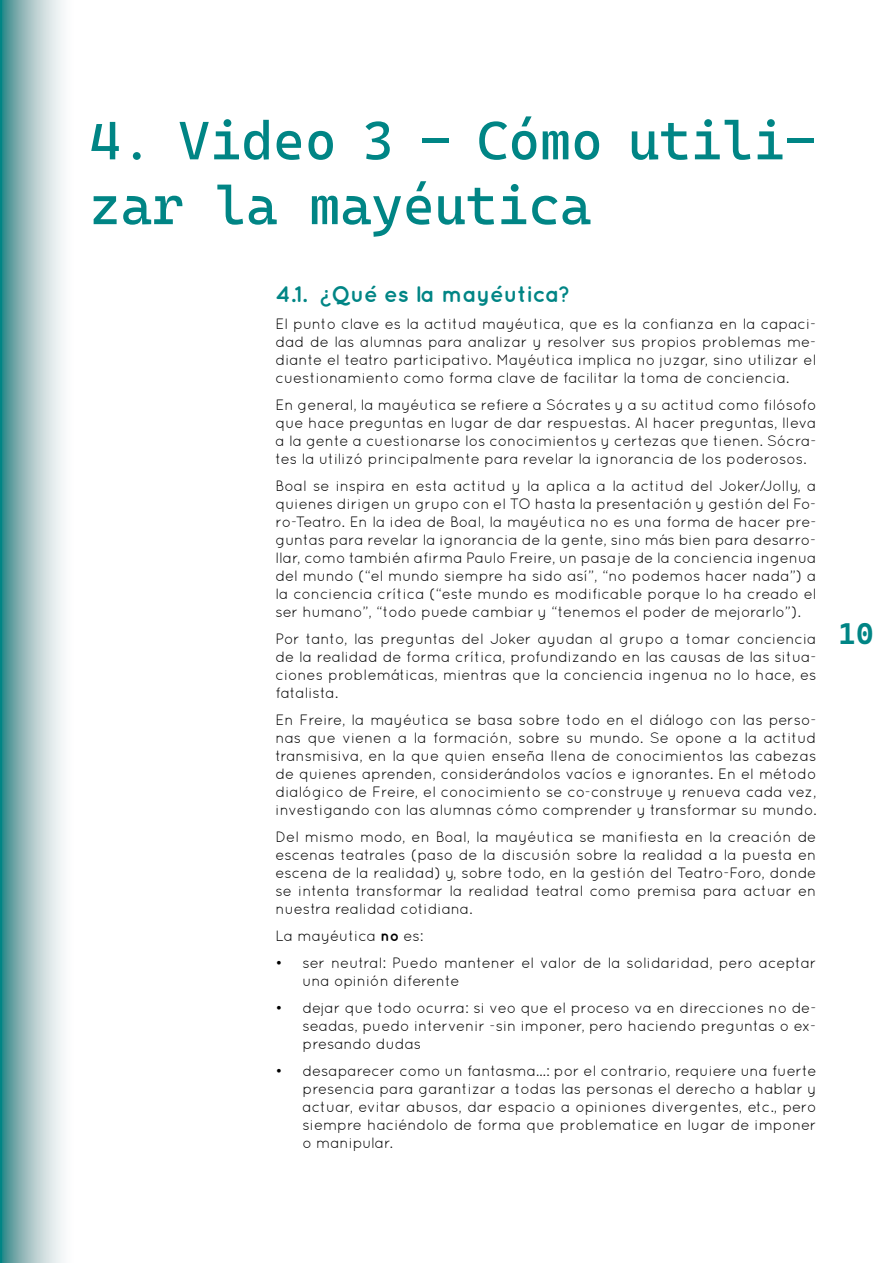
<style>
.page{position:relative;width:893px;height:1263px;background:#fff}
.page>*{position:absolute;margin:0;border:0;box-sizing:border-box;transform-origin:0 0}
.t1{font:54px/64.8px "Cascadia Mono";letter-spacing:-.005em;color:#008585}
.t2{font:700 30px "Cascadia Mono";color:#008585}
.t3{font:700 22.5px "Quicksand";letter-spacing:-.005em;color:#008585}
.t4{font:15px/18px "Quicksand";letter-spacing:-.005em;color:#000;text-align:justify}
.s1{font-weight:300}
.s2{font-weight:700}
</style>
<div class="page">
<svg style="left:1px;top:0;width:62px;height:1263px;background:#a3c5c6"></svg>
<hr style="left:0;top:0;width:1px;height:1263px;background:#008585">
<h1 class="t1" style="left:89px;top:110px;width:729px">4. Video 3 - Cómo utili&shy;zar la mayéutica</h1>
<h3 class="t3" style="left:276px;top:280px;width:296px">4.1. <span class="s1">¿</span>Qué es la mayéutica?</h3>
<p class="t4" style="left:276px;top:314px;width:542px">El punto clave es la actitud mayéutica, que es la confianza en la capaci&shy;dad de las alumnas para analizar y resolver sus propios problemas me&shy;diante el teatro participativo. Mayéutica implica no juzgar, sino utilizar el cuestionamiento como forma clave de facilitar la toma de conciencia.</p>
<p class="t4" style="left:276px;top:395px;width:542px">En general, la mayéutica se refiere a Sócrates y a su actitud como filósofo que hace preguntas en lugar de dar respuestas. Al hacer preguntas, lleva a la gente a cuestionarse los conocimientos y certezas que tienen. Sócra&shy;tes la utilizó principalmente para revelar la ignorancia de los poderosos.</p>
<p class="t4" style="left:276px;top:476px;width:542px">Boal se inspira en esta actitud y la aplica a la actitud del Joker/Jolly, a quienes dirigen un grupo con el TO hasta la presentación y gestión del Fo&shy;ro-Teatro. En la idea de Boal, la mayéutica no es una forma de hacer pre&shy;guntas para revelar la ignorancia de la gente, sino más bien para desarro&shy;llar, como también afirma Paulo Freire, un pasaje de la conciencia ingenua del mundo (“el mundo siempre ha sido así”, “no podemos hacer nada”) a la conciencia crítica (“este mundo es modificable porque lo ha creado el ser humano”, “todo puede cambiar y “tenemos el poder de mejorarlo”).</p>
<p class="t4" style="left:276px;top:629px;width:542px">Por tanto, las preguntas del Joker ayudan al grupo a tomar conciencia de la realidad de forma crítica, profundizando en las causas de las situa&shy;ciones problemáticas, mientras que la conciencia ingenua no lo hace, es fatalista.</p>
<p class="t4" style="left:276px;top:710px;width:542px">En Freire, la mayéutica se basa sobre todo en el diálogo con las perso&shy;nas que vienen a la formación, sobre su mundo. Se opone a la actitud transmisiva, en la que quien enseña llena de conocimientos las cabezas de quienes aprenden, considerándolos vacíos e ignorantes. En el método dialógico de Freire, el conocimiento se co-construye y renueva cada vez, investigando con las alumnas cómo comprender y transformar su mundo.</p>
<p class="t4" style="left:276px;top:827px;width:542px">Del mismo modo, en Boal, la mayéutica se manifiesta en la creación de escenas teatrales (paso de la discusión sobre la realidad a la puesta en escena de la realidad) y, sobre todo, en la gestión del Teatro-Foro, donde se intenta transformar la realidad teatral como premisa para actuar en nuestra realidad cotidiana.</p>
<p class="t4" style="left:276px;top:926px;width:149px">La mayéutica <span class="s2">no</span> es:</p>
<p class="t4" style="left:303px;top:953px;width:515px;text-indent:-27px">• ser neutral: Puedo mantener el valor de la solidaridad, pero aceptar una opinión diferente</p>
<p class="t4" style="left:303px;top:998px;width:515px;text-indent:-27px">• dejar que todo ocurra: si veo que el proceso va en direcciones no de&shy;seadas, puedo intervenir -sin imponer, pero haciendo preguntas o ex&shy;presando dudas</p>
<p class="t4" style="left:303px;top:1061px;width:515px;text-indent:-27px">• desaparecer como un fantasma...: por el contrario, requiere una fuerte presencia para garantizar a todas las personas el derecho a hablar y actuar, evitar abusos, dar espacio a opiniones divergentes, etc., pero siempre haciéndolo de forma que problematice en lugar de imponer o manipular.</p>
<h2 class="t2" style="left:838px;top:610px;width:37px">10</h2>
</div>
